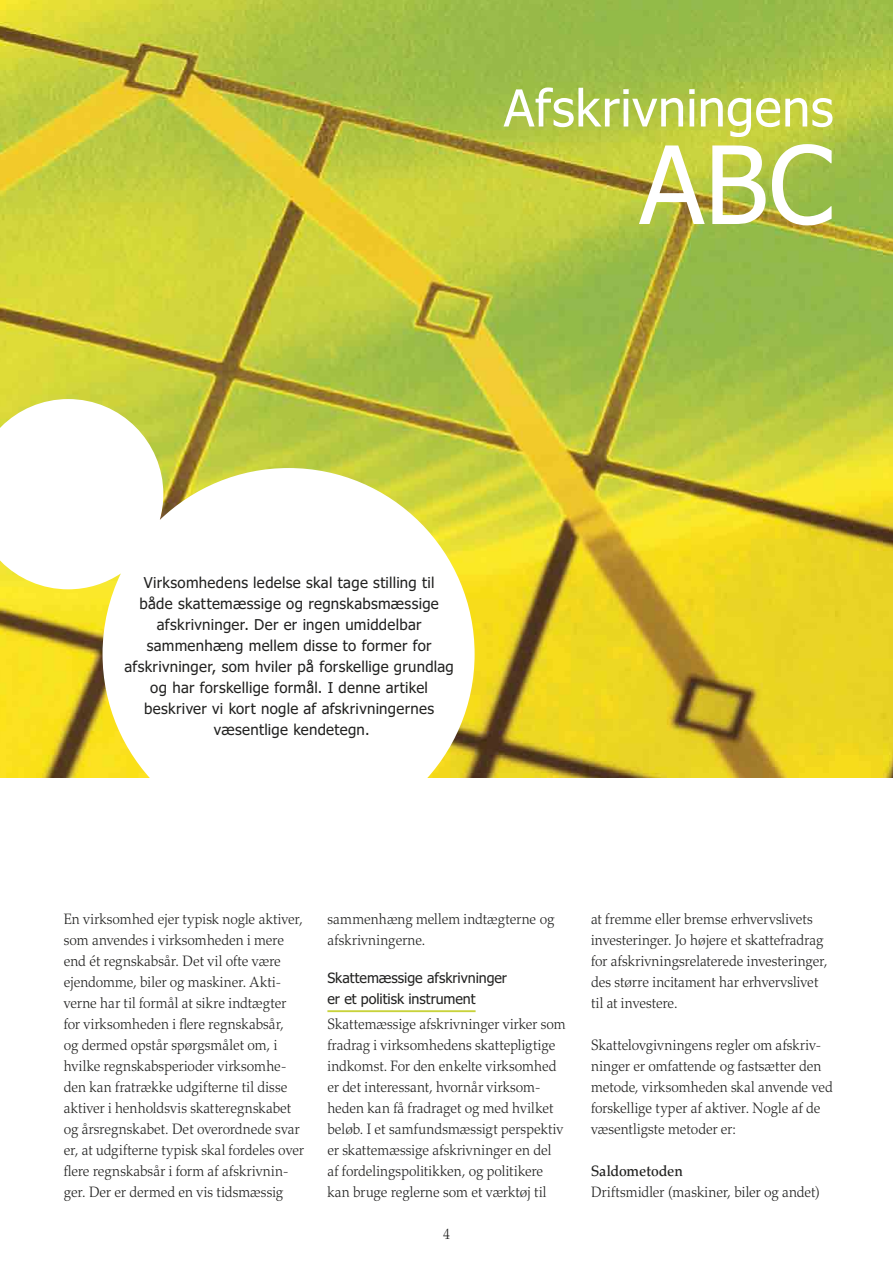
<style>
.page{position:relative;width:893px;height:1263px;background:#fff}
.page>*{position:absolute;margin:0;border:0;box-sizing:border-box;transform-origin:0 0}
.t1{font:108px "Tahoma";color:#fff}
.t2{font:51px "Tahoma";letter-spacing:.005em;color:#fff}
.t3{font:300 15px/21px "Palatino";color:#222221;scale:.93 1}
.t4{font:15px/21px "Tahoma";letter-spacing:.02em;color:#222221;text-align:center}
.t5{font:500 15px "Palatino";letter-spacing:-.005em;color:#222221;scale:.93 1}
.t6{font:14.25px/21px "Tahoma";letter-spacing:-.005em;color:#222221}
</style>
<div class="page">
<hr style="left:327px;top:1010px;width:149px;height:2px;background:#c8d23b">
<img style="left:0;top:0;width:893px;height:777px">
<svg style="left:0;top:399px;width:475px;height:379px"></svg>
<h2 class="t2" style="left:504px;top:74px;width:331px">Afskrivningens</h2>
<h1 class="t1" style="left:639px;top:112px;width:195px">ABC</h1>
<p class="t4" style="left:124px;top:571px;width:331px">Virksomhedens ledelse skal tage stilling til<br>både skattemæssige og regnskabsmæssige afskrivninger. Der er ingen umiddelbar sammenhæng mellem disse to former for afskrivninger, som hviler på forskellige grundlag og har forskellige formål. I denne artikel beskriver vi kort nogle af afskrivningernes væsentlige kendetegn.</p>
<p class="t3" style="left:64px;top:909px;width:260px">En virksomhed ejer typisk nogle aktiver, som anvendes i virksomheden i mere end ét regnskabsår. Det vil ofte være ejendomme, biler og maskiner. Akti&shy;verne har til formål at sikre indtægter for virksomheden i flere regnskabsår,<br>og dermed opstår spørgsmålet om, i hvilke regnskabsperioder virksomhe&shy;den kan fratrække udgifterne til disse aktiver i henholdsvis skatteregnskabet og årsregnskabet. Det overordnede svar er, at udgifterne typisk skal fordeles over flere regnskabsår i form af afskrivnin&shy;ger. Der er dermed en vis tidsmæssig</p>
<p class="t3" style="left:327px;top:909px;width:245px">sammenhæng mellem indtægterne og afskrivningerne.</p>
<p class="t6" style="left:327px;top:966px;width:181px">Skattemæssige afskrivninger er et politisk instrument</p>
<p class="t3" style="left:327px;top:1014px;width:258px">Skattemæssige afskrivninger virker som fradrag i virksomhedens skattepligtige indkomst. For den enkelte virksomhed er det interessant, hvornår virksom&shy;heden kan få fradraget og med hvilket beløb. I et samfundsmæssigt perspektiv er skattemæssige afskrivninger en del af fordelingspolitikken, og politikere kan bruge reglerne som et værktøj til</p>
<p class="t3" style="left:443px;top:1224px;width:9px">4</p>
<p class="t3" style="left:591px;top:909px;width:256px">at fremme eller bremse erhvervslivets investeringer. Jo højere et skattefradrag for afskrivningsrelaterede investeringer, des større incitament har erhvervslivet til at investere.</p>
<p class="t3" style="left:591px;top:1035px;width:261px">Skattelovgivningens regler om afskriv&shy;ninger er omfattende og fastsætter den metode, virksomheden skal anvende ved forskellige typer af aktiver. Nogle af de væsentligste metoder er:</p>
<p class="t5" style="left:591px;top:1162px;width:100px">Saldometoden</p>
<p class="t3" style="left:591px;top:1182px;width:248px">Driftsmidler (maskiner, biler og andet)</p>
</div>
